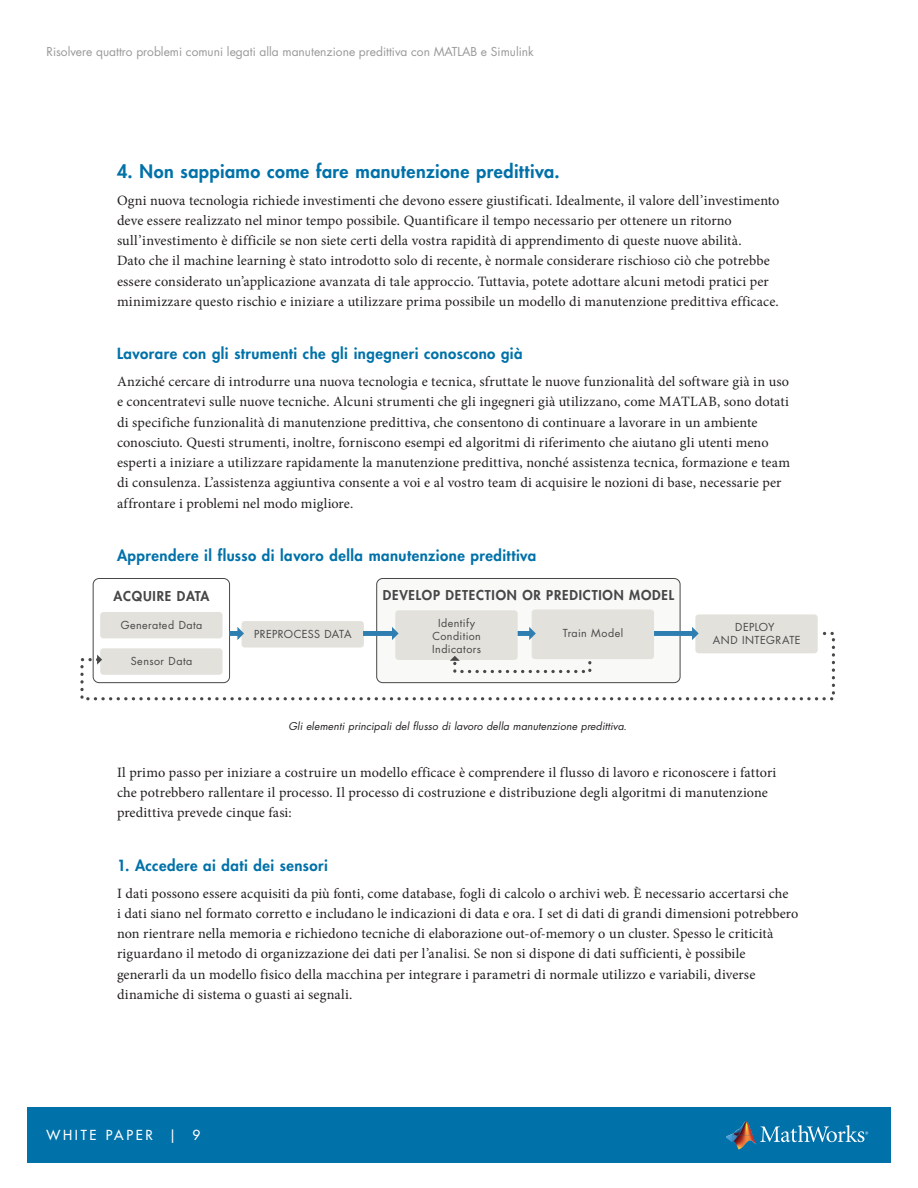
<style>
.page{position:relative;width:918px;height:1188px;background:#fff}
.page>*{position:absolute;margin:0;border:0;box-sizing:border-box;transform-origin:0 0}
.Heading_1{font:800 18px "Futura Std";letter-spacing:.025em;color:#0071a9}
.Heading_2{font:800 15px "Futura Std";letter-spacing:.03em;color:#0071a9}
.Body_Copy{font:14.25px/20.2px "Minion Pro";letter-spacing:.01em;color:#231f20}
.t1{font:500 13.5px "Futura Std";letter-spacing:.2em;color:#fff}
.t2{font:800 13.2px "Futura Std";letter-spacing:.06em;color:#474747}
.t3{font:12px "Futura Std";color:#999}
.t4{font:10.8px/12.9px "Futura Std";letter-spacing:.04em;color:#474747;text-align:center}
.t5{font:italic 10.5px "Futura Std";letter-spacing:.01em;color:#231f20}
</style>
<div class="page">
<div style="left:27px;top:1108px;width:864px;height:55px;background:#0071a9"></div>
<img style="left:733px;top:1121px;width:20px;height:14px">
<svg style="left:726px;top:1134px;width:7px;height:8px"></svg>
<img style="left:733px;top:1135px;width:23px;height:14px">
<svg style="left:760px;top:1125px;width:108px;height:17px"></svg>
<div style="left:377px;top:578px;width:303px;height:105px;background:#f9f9f8;border-radius:6px"></div>
<div style="left:376px;top:578px;width:305px;height:105px;border:1px solid #474747;border-radius:6px"></div>
<div style="left:100px;top:612px;width:123px;height:26px;background:#e3e1dc;border-radius:3px"></div>
<div style="left:242px;top:621px;width:122px;height:27px;background:#e3e1dc;border-radius:3px"></div>
<div style="left:395px;top:610px;width:123px;height:50px;background:#e3e1dc;border-radius:3px"></div>
<div style="left:532px;top:610px;width:122px;height:49px;background:#e3e1dc;border-radius:3px"></div>
<div style="left:93px;top:578px;width:137px;height:105px;border:1px solid #474747;border-radius:6px"></div>
<div style="left:695px;top:614px;width:123px;height:39px;background:#e3e1dc;border-radius:3px"></div>
<svg style="left:237px;top:627px;width:5px;height:3px"></svg>
<svg style="left:80px;top:630px;width:755px;height:71px"></svg>
<svg style="left:97px;top:655px;width:5px;height:10px"></svg>
<svg style="left:450px;top:656px;width:143px;height:19px"></svg>
<p class="t3" style="left:46px;top:44px;width:489px">Risolvere quattro problemi comuni legati alla manutenzione predittiva con MATLAB e Simulink</p>
<p class="Heading_1" style="left:117px;top:160px;width:444px">4. Non sappiamo come fare manutenzione predittiva.</p>
<p class="Body_Copy" style="left:117px;top:190px;width:664px">Ogni nuova tecnologia richiede investimenti che devono essere giustificati. Idealmente, il valore dell’investimento deve essere realizzato nel minor tempo possibile. Quantificare il tempo necessario per ottenere un ritorno sull’investimento è difficile se non siete certi della vostra rapidità di apprendimento di queste nuove abilità.<br>Dato che il machine learning è stato introdotto solo di recente, è normale considerare rischioso ciò che potrebbe essere considerato un’applicazione avanzata di tale approccio. Tuttavia, potete adottare alcuni metodi pratici per minimizzare questo rischio e iniziare a utilizzare prima possibile un modello di manutenzione predittiva efficace.</p>
<p class="Heading_2" style="left:117px;top:344px;width:407px">Lavorare con gli strumenti che gli ingegneri conoscono già</p>
<p class="Body_Copy" style="left:117px;top:372px;width:675px">Anziché cercare di introdurre una nuova tecnologia e tecnica, sfruttate le nuove funzionalità del software già in uso e concentratevi sulle nuove tecniche. Alcuni strumenti che gli ingegneri già utilizzano, come MATLAB, sono dotati di specifiche funzionalità di manutenzione predittiva, che consentono di continuare a lavorare in un ambiente conosciuto. Questi strumenti, inoltre, forniscono esempi ed algoritmi di riferimento che aiutano gli utenti meno esperti a iniziare a utilizzare rapidamente la manutenzione predittiva, nonché assistenza tecnica, formazione e team di consulenza. L’assistenza aggiuntiva consente a voi e al vostro team di acquisire le nozioni di base, necessarie per affrontare i problemi nel modo migliore.</p>
<p class="Heading_2" style="left:117px;top:546px;width:421px">Apprendere il flusso di lavoro della manutenzione predittiva</p>
<p class="t2" style="left:113px;top:588px;width:97px">ACQUIRE DATA</p>
<p class="t4" style="left:121px;top:618px;width:83px">Generated Data</p>
<p class="t4" style="left:131px;top:655px;width:63px">Sensor Data</p>
<p class="t4" style="left:254px;top:628px;width:99px">PREPROCESS DATA</p>
<p class="t2" style="left:383px;top:586px;width:293px">DEVELOP DETECTION OR PREDICTION MODEL</p>
<p class="t4" style="left:432px;top:617px;width:50px">Identify<br>Condition<br>Indicators</p>
<p class="t4" style="left:563px;top:627px;width:62px">Train Model</p>
<p class="t4" style="left:713px;top:621px;width:89px">DEPLOY<br>AND INTEGRATE</p>
<p class="t5" style="left:289px;top:719px;width:340px">Gli elementi principali del flusso di lavoro della manutenzione predittiva.</p>
<p class="Body_Copy" style="left:117px;top:762px;width:661px">Il primo passo per iniziare a costruire un modello efficace è comprendere il flusso di lavoro e riconoscere i fattori che potrebbero rallentare il processo. Il processo di costruzione e distribuzione degli algoritmi di manutenzione predittiva prevede cinque fasi:</p>
<p class="Heading_2" style="left:117px;top:856px;width:212px">1. Accedere ai dati dei sensori</p>
<p class="Body_Copy" style="left:117px;top:883px;width:683px">I dati possono essere acquisiti da più fonti, come database, fogli di calcolo o archivi web. È necessario accertarsi che<br>i dati siano nel formato corretto e includano le indicazioni di data e ora. I set di dati di grandi dimensioni potrebbero non rientrare nella memoria e richiedono tecniche di elaborazione out-of-memory o un cluster. Spesso le criticità riguardano il metodo di organizzazione dei dati per l’analisi. Se non si dispone di dati sufficienti, è possibile generarli da un modello fisico della macchina per integrare i parametri di normale utilizzo e variabili, diverse dinamiche di sistema o guasti ai segnali.</p>
<p class="t1" style="left:46px;top:1127px;width:155px">WHITE PAPER | 9</p>
</div>
